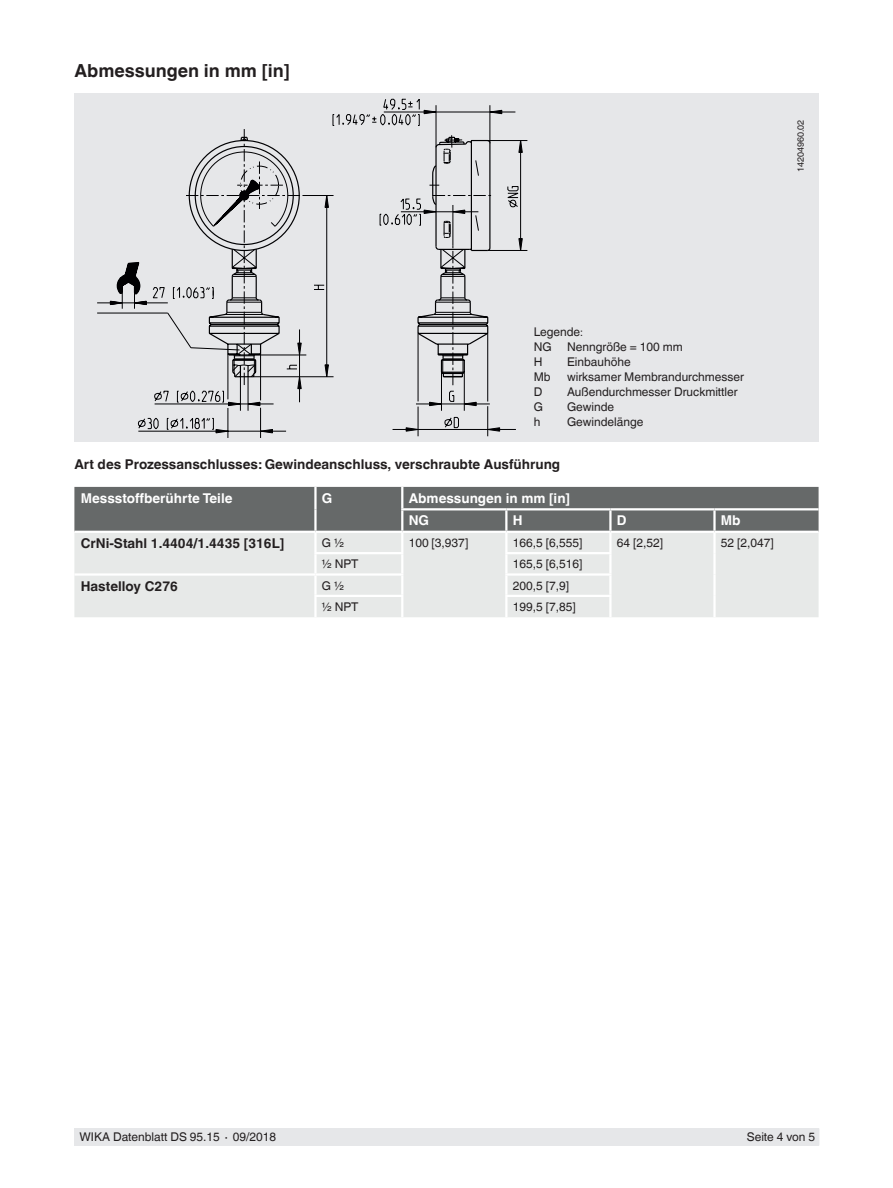
<style>
.page{position:relative;width:893px;height:1188px;background:#fff}
.page>*{position:absolute;margin:0;border:0;box-sizing:border-box;transform-origin:0 0}
.t1{font:700 18px "Helvetica World";color:#231f20}
.t2{font:700 13.5px "Helvetica World";color:#231f20}
.t3{font:700 13.5px/22.5px "Helvetica World";color:#fff}
.t4{font:12px/14.5px "Helvetica World";color:#231f20}
.t5{font:9px "Helvetica World";color:#231f20}
.s1{font-size:10.5px}
</style>
<div class="page">
<div style="left:75px;top:1128px;width:744px;height:17px;background:#e6e7e9"></div>
<div style="left:74px;top:595px;width:745px;height:22px;background:#e7e9e8"></div>
<hr style="left:314px;top:597px;width:3px;height:20px;background:#fff">
<hr style="left:505px;top:595px;width:107px;height:2px;background:#fff">
<hr style="left:314px;top:595px;width:89px;height:2px;background:#fff">
<hr style="left:505px;top:597px;width:2px;height:20px;background:#fff">
<hr style="left:609px;top:597px;width:3px;height:20px;background:#fff">
<hr style="left:713px;top:575px;width:3px;height:21px;background:#fff">
<hr style="left:713px;top:596px;width:3px;height:21px;background:#fff">
<svg style="left:74px;top:487px;width:745px;height:108px;background:#b6b8b8"></svg>
<hr style="left:401px;top:597px;width:2px;height:20px;background:#fff">
<div style="left:74px;top:94px;width:745px;height:348px;background:#e6e7e9"></div>
<svg style="left:116px;top:262px;width:18px;height:52px"></svg>
<svg style="left:134px;top:98px;width:394px;height:340px"></svg>
<h1 class="t1" style="left:74px;top:60px;width:217px">Abmessungen in mm [in]</h1>
<p class="t5" style="left:795px;top:172px;width:54px;rotate:-90deg">14204960.02</p>
<p class="t4" style="left:534px;top:325px;width:51px">Legende<span class="s1">:<br></span>NG</p>
<p class="t4" style="left:567px;top:339px;width:117px">Nenngröße = 100 mm</p>
<p class="t4" style="left:534px;top:354px;width:10px">H</p>
<p class="t4" style="left:567px;top:354px;width:65px">Einbauhöhe</p>
<p class="t4" style="left:534px;top:369px;width:18px">Mb</p>
<p class="t4" style="left:567px;top:369px;width:178px">wirksamer Membrandurchmesser</p>
<p class="t4" style="left:534px;top:384px;width:10px">D</p>
<p class="t4" style="left:567px;top:384px;width:172px">Außendurchmesser Druckmittler</p>
<p class="t4" style="left:534px;top:399px;width:11px">G</p>
<p class="t4" style="left:567px;top:399px;width:49px">Gewinde</p>
<p class="t4" style="left:534px;top:414px;width:8px">h</p>
<p class="t4" style="left:567px;top:414px;width:78px">Gewindelänge</p>
<p class="t2" style="left:74px;top:456px;width:487px">Art des Prozessanschlusses: Gewindeanschluss, verschraubte Ausführung</p>
<p class="t3" style="left:81px;top:487px;width:153px">Messstoffberührte Teile</p>
<p class="t3" style="left:322px;top:487px;width:12px">G</p>
<p class="t3" style="left:409px;top:487px;width:163px">Abmessungen in mm [in]<br>NG</p>
<p class="t3" style="left:513px;top:510px;width:11px">H</p>
<p class="t3" style="left:617px;top:510px;width:11px">D</p>
<p class="t3" style="left:721px;top:510px;width:21px">Mb</p>
<p class="t2" style="left:81px;top:535px;width:205px">CrNi-Stahl 1.4404/1.4435 [316L]</p>
<p class="t4" style="left:322px;top:535px;width:24px">G ½</p>
<p class="t4" style="left:409px;top:535px;width:61px">100 [3,937]</p>
<p class="t4" style="left:513px;top:535px;width:71px">166,5 [6,555]</p>
<p class="t4" style="left:617px;top:535px;width:48px">64 [2,52]</p>
<p class="t4" style="left:721px;top:535px;width:54px">52 [2,047]</p>
<p class="t4" style="left:322px;top:557px;width:38px">1/2 NPT</p>
<p class="t4" style="left:513px;top:557px;width:71px">165,5 [6,516]</p>
<p class="t2" style="left:81px;top:578px;width:99px">Hastelloy C276</p>
<p class="t4" style="left:322px;top:578px;width:24px">G ½</p>
<p class="t4" style="left:513px;top:578px;width:58px">200,5 [7,9]</p>
<p class="t4" style="left:322px;top:599px;width:38px">½ NPT</p>
<p class="t4" style="left:513px;top:599px;width:64px">199,5 [7,85]</p>
<p class="t4" style="left:80px;top:1130px;width:198px">WIKA Datenblatt DS 95.15 ∙ 09/2018</p>
<p class="t4" style="left:747px;top:1130px;width:70px">Seite 4 von 5</p>
</div>
